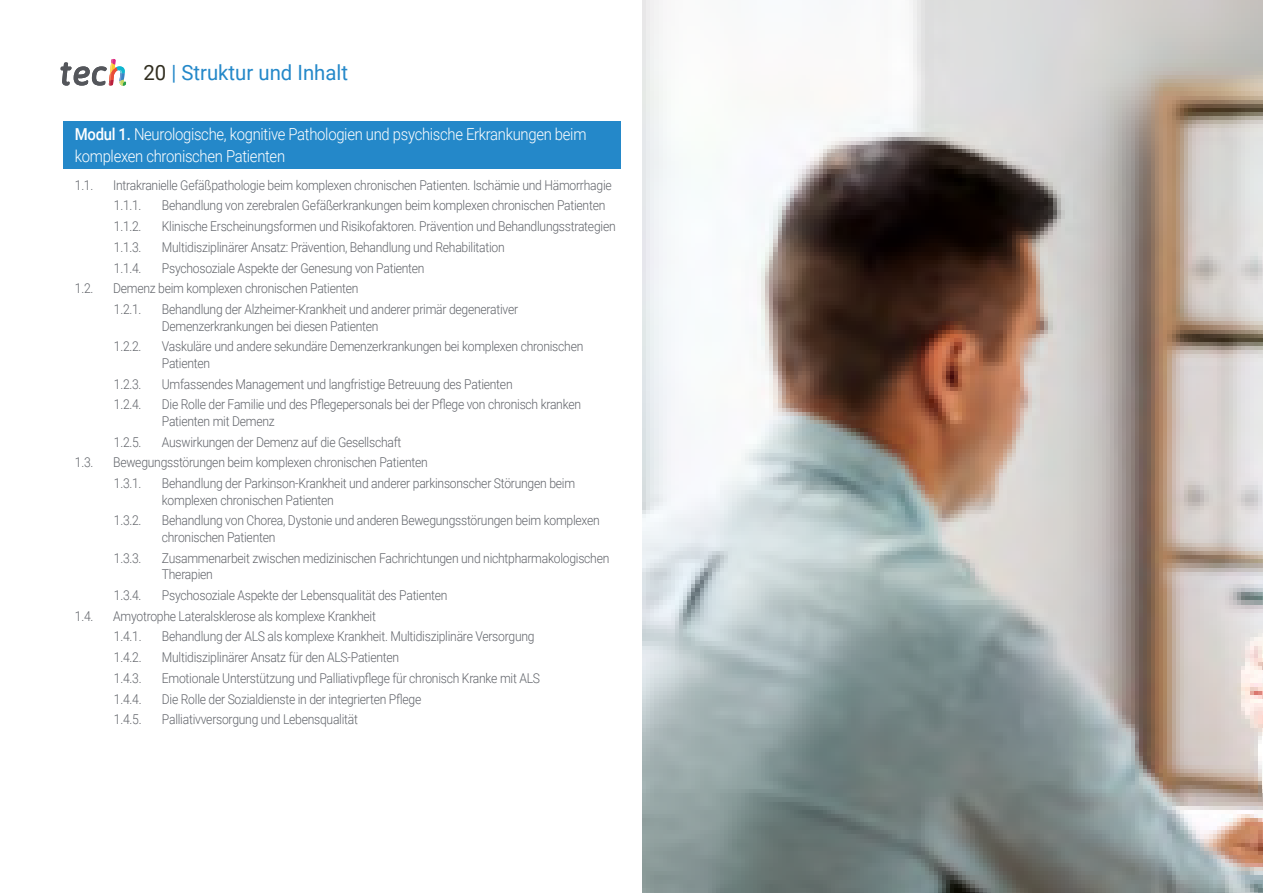
<style>
.page{position:relative;width:1263px;height:893px;background:#fff}
.page>*{position:absolute;margin:0;border:0;box-sizing:border-box;transform-origin:0 0}
.t1{font:21px "Roboto";color:#2488c9}
.t2{font:300 16.5px/22.5px "Roboto";letter-spacing:-.02em;color:#fff;scale:.9 1}
.t3{font:300 13.5px/16.5px "Roboto";letter-spacing:-.02em;color:#61646a;scale:.9 1}
.s1{color:#312e20}
.s2{font-weight:500}
</style>
<div class="page">
<img style="left:642px;top:0;width:621px;height:893px">
<div style="left:64px;top:121px;width:557px;height:48px;background:#2488c9"></div>
<svg style="left:61px;top:59px;width:65px;height:27px"></svg>
<h1 class="t1" style="left:144px;top:57px;width:206px"><span class="s1">20</span> | Struktur und Inhalt</h1>
<p class="t2" style="left:75px;top:122px;width:570px"><span class="s2">Modul 1.</span> Neurologische, kognitive Pathologien und psychische Erkrankungen beim komplexen chronischen Patienten</p>
<p class="t3" style="left:75px;top:176px;width:22px">1.1.</p>
<p class="t3" style="left:113px;top:174px;width:556px;line-height:20.7px">Intrakranielle Gefäßpathologie beim komplexen chronischen Patienten. Ischämie und Hämorrhagie<br>1.1.1.</p>
<p class="t3" style="left:162px;top:197px;width:494px">Behandlung von zerebralen Gefäßerkrankungen beim komplexen chronischen Patienten</p>
<p class="t3" style="left:114px;top:218px;width:32px">1.1.2.</p>
<p class="t3" style="left:162px;top:218px;width:506px">Klinische Erscheinungsformen und Risikofaktoren. Prävention und Behandlungsstrategien</p>
<p class="t3" style="left:114px;top:238px;width:32px">1.1.3.</p>
<p class="t3" style="left:162px;top:238px;width:383px">Multidisziplinärer Ansatz: Prävention, Behandlung und Rehabilitation</p>
<p class="t3" style="left:114px;top:259px;width:32px">1.1.4.</p>
<p class="t3" style="left:162px;top:259px;width:293px">Psychosoziale Aspekte der Genesung von Patienten</p>
<p class="t3" style="left:75px;top:280px;width:22px">1.2.</p>
<p class="t3" style="left:113px;top:278px;width:274px;line-height:20.7px">Demenz beim komplexen chronischen Patienten<br>1.2.1.</p>
<p class="t3" style="left:162px;top:301px;width:397px">Behandlung der Alzheimer-Krankheit und anderer primär degenerativer<br>Demenzerkrankungen bei diesen Patienten</p>
<p class="t3" style="left:114px;top:338px;width:32px">1.2.2.</p>
<p class="t3" style="left:162px;top:338px;width:470px">Vaskuläre und andere sekundäre Demenzerkrankungen bei komplexen chronischen<br>Patienten</p>
<p class="t3" style="left:114px;top:375px;width:32px">1.2.3.</p>
<p class="t3" style="left:162px;top:375px;width:391px">Umfassendes Management und langfristige Betreuung des Patienten</p>
<p class="t3" style="left:114px;top:396px;width:32px">1.2.4.</p>
<p class="t3" style="left:162px;top:396px;width:467px">Die Rolle der Familie und des Pflegepersonals bei der Pflege von chronisch kranken<br>Patienten mit Demenz</p>
<p class="t3" style="left:114px;top:433px;width:32px">1.2.5.</p>
<p class="t3" style="left:162px;top:433px;width:268px">Auswirkungen der Demenz auf die Gesellschaft</p>
<p class="t3" style="left:75px;top:454px;width:22px">1.3.</p>
<p class="t3" style="left:113px;top:452px;width:351px;line-height:20.7px">Bewegungsstörungen beim komplexen chronischen Patienten<br>1.3.1.</p>
<p class="t3" style="left:162px;top:475px;width:461px">Behandlung der Parkinson-Krankheit und anderer parkinsonscher Störungen beim komplexen chronischen Patienten</p>
<p class="t3" style="left:114px;top:512px;width:32px">1.3.2.</p>
<p class="t3" style="left:162px;top:512px;width:488px">Behandlung von Chorea, Dystonie und anderen Bewegungsstörungen beim komplexen chronischen Patienten</p>
<p class="t3" style="left:114px;top:549px;width:32px">1.3.3.</p>
<p class="t3" style="left:162px;top:549px;width:499px">Zusammenarbeit zwischen medizinischen Fachrichtungen und nichtpharmakologischen<br>Therapien</p>
<p class="t3" style="left:114px;top:586px;width:32px">1.3.4.</p>
<p class="t3" style="left:162px;top:586px;width:319px">Psychosoziale Aspekte der Lebensqualität des Patienten</p>
<p class="t3" style="left:75px;top:607px;width:22px">1.4.</p>
<p class="t3" style="left:113px;top:605px;width:293px;line-height:20.7px">Amyotrophe Lateralsklerose als komplexe Krankheit<br>1.4.1.</p>
<p class="t3" style="left:162px;top:628px;width:416px">Behandlung der ALS als komplexe Krankheit. Multidisziplinäre Versorgung</p>
<p class="t3" style="left:114px;top:648px;width:32px">1.4.2.</p>
<p class="t3" style="left:162px;top:648px;width:265px">Multidisziplinärer Ansatz für den ALS-Patienten</p>
<p class="t3" style="left:114px;top:669px;width:32px">1.4.3.</p>
<p class="t3" style="left:162px;top:669px;width:422px">Emotionale Unterstützung und Palliativpflege für chronisch Kranke mit ALS</p>
<p class="t3" style="left:114px;top:690px;width:32px">1.4.4.</p>
<p class="t3" style="left:162px;top:690px;width:290px">Die Rolle der Sozialdienste in der integrierten Pflege</p>
<p class="t3" style="left:114px;top:711px;width:32px">1.4.5.</p>
<p class="t3" style="left:162px;top:711px;width:219px">Palliativversorgung und Lebensqualität</p>
</div>
